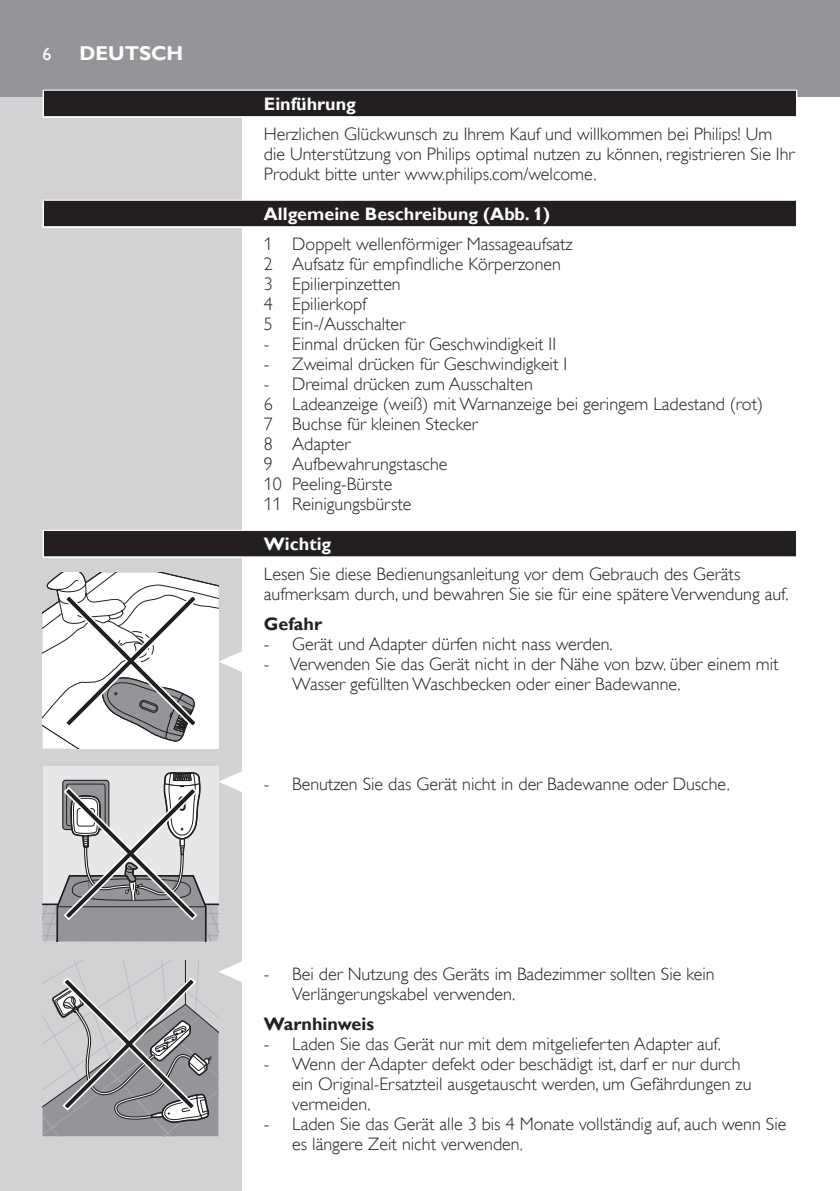
<style>
.page{position:relative;width:840px;height:1191px;background:#fff}
.page>*{position:absolute;margin:0;border:0;box-sizing:border-box;transform-origin:0 0}
.t1{font:700 20px "Gill Sans Alt One WGL";color:#fff}
.t2{font:18px/20px "Gill Sans Alt One WGL Light";color:#231f20}
.t3{font:700 18px "Gill Sans Alt One WGL";color:#fff}
.t4{font:700 18px "Gill Sans Alt One WGL";color:#231f20}
.t5{font:18px "Gill Sans Alt One WGL";color:#fff}
</style>
<div class="page">
<div style="left:0;top:95px;width:241px;height:1096px;background:#d1d2d4"></div>
<div style="left:0;top:0;width:839px;height:96px;background:#939598"></div>
<div style="left:43px;top:90px;width:754px;height:28px;background:#e5e4e4"></div>
<div style="left:44px;top:91px;width:751px;height:25px;background:#231f20"></div>
<div style="left:43px;top:200px;width:754px;height:28px;background:#d9d9d9"></div>
<div style="left:44px;top:201px;width:751px;height:25px;background:#231f20"></div>
<div style="left:43px;top:530px;width:754px;height:28px;background:#b9b8b9"></div>
<div style="left:44px;top:531px;width:751px;height:25px;background:#231f20"></div>
<svg style="left:43px;top:573px;width:199px;height:175px"></svg>
<svg style="left:43px;top:765px;width:199px;height:176px"></svg>
<svg style="left:43px;top:960px;width:199px;height:176px"></svg>
<p class="t5" style="left:43px;top:47px;width:10px">6</p>
<p class="t1" style="left:79px;top:45px;width:105px">DeutscH</p>
<p class="t3" style="left:264px;top:97px;width:94px">einführung</p>
<p class="t2" style="left:264px;top:125px;width:532px">Herzlichen Glückwunsch zu Ihrem Kauf und willkommen bei Philips! Um die Unterstützung von Philips optimal nutzen zu können, registrieren Sie Ihr<br>Produkt bitte unter www.philips.com/welcome.</p>
<p class="t3" style="left:264px;top:207px;width:287px">allgemeine Beschreibung (abb. 1)</p>
<p class="t2" style="left:264px;top:235px;width:310px">1 Doppelt wellenförmiger Massageaufsatz<br>2 Aufsatz für empfindliche Körperzonen<br>3 Epilierpinzetten<br>4 Epilierkopf<br>5 Ein-/Ausschalter</p>
<p class="t2" style="left:264px;top:335px;width:293px">- Einmal drücken für Geschwindigkeit II</p>
<p class="t2" style="left:264px;top:355px;width:304px">- Zweimal drücken für Geschwindigkeit I</p>
<p class="t2" style="left:264px;top:375px;width:500px">- Dreimal drücken zum Ausschalten<br>6 Ladeanzeige (weiß) mit Warnanzeige bei geringem Ladestand (rot)<br>7 Buchse für kleinen Stecker<br>8 Adapter<br>9 Aufbewahrungstasche<br>10 Peeling-Bürste<br>11 Reinigungsbürste</p>
<p class="t3" style="left:264px;top:536px;width:69px">Wichtig</p>
<p class="t2" style="left:264px;top:565px;width:526px">Lesen Sie diese Bedienungsanleitung vor dem Gebrauch des Geräts aufmerksam durch, und bewahren Sie sie für eine spätere Verwendung auf.</p>
<p class="t4" style="left:264px;top:616px;width:60px">Gefahr</p>
<p class="t2" style="left:264px;top:635px;width:350px">- Gerät und Adapter dürfen nicht nass werden.</p>
<p class="t2" style="left:292px;top:655px;width:487px;text-indent:-28px">- Verwenden Sie das Gerät nicht in der Nähe von bzw. über einem mit<br>Wasser gefüllten Waschbecken oder einer Badewanne.</p>
<p class="t2" style="left:264px;top:775px;width:467px">- Benutzen Sie das Gerät nicht in der Badewanne oder Dusche.</p>
<p class="t2" style="left:292px;top:965px;width:423px;text-indent:-28px">- Bei der Nutzung des Geräts im Badezimmer sollten Sie kein<br>Verlängerungskabel verwenden.</p>
<p class="t4" style="left:264px;top:1017px;width:112px">Warnhinweis</p>
<p class="t2" style="left:264px;top:1035px;width:458px">- Laden Sie das Gerät nur mit dem mitgelieferten Adapter auf.</p>
<p class="t2" style="left:292px;top:1055px;width:460px;text-indent:-28px">- Wenn der Adapter defekt oder beschädigt ist, darf er nur durch ein Original-Ersatzteil ausgetauscht werden, um Gefährdungen zu vermeiden.</p>
<p class="t2" style="left:292px;top:1115px;width:495px;text-indent:-28px">- Laden Sie das Gerät alle 3 bis 4 Monate vollständig auf, auch wenn Sie es längere Zeit nicht verwenden.</p>
</div>
